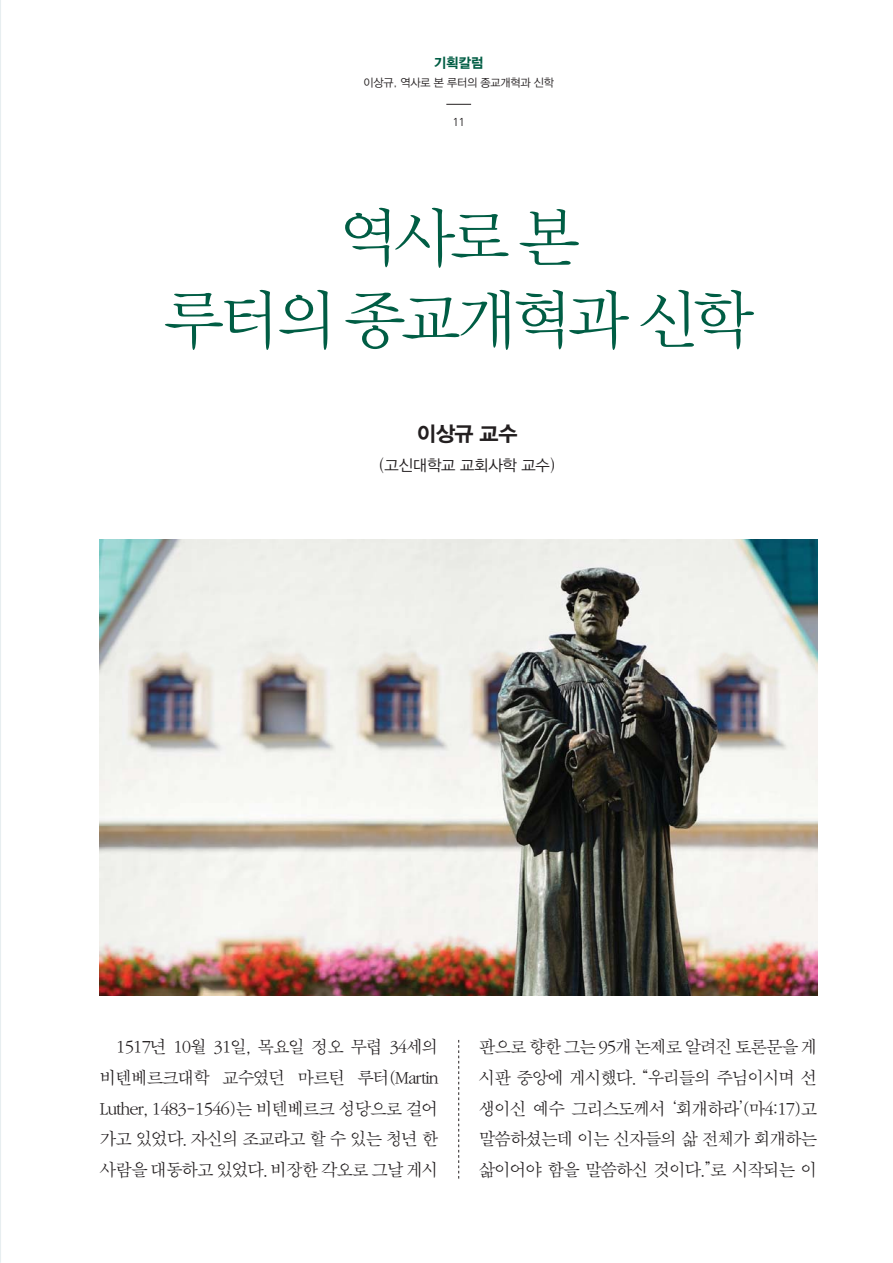
<style>
.page{position:relative;width:893px;height:1263px;background:#fff}
.page>*{position:absolute;margin:0;border:0;box-sizing:border-box;transform-origin:0 0}
.t1{font:64.65px/82.1px "Yoon Myungjo L KS Cms UHC H";letter-spacing:-.075em;color:#005d44;text-align:center}
.t2{font:21px "Yoon Gothic B KS Cms UHC H";color:#231f20}
.t3{font:17.4px/30.8px "SM3 S Pmu 02 KS Cms UHC H";letter-spacing:-.1em;color:#231f20;text-align:justify}
.t4{font:15.75px "Yoon Gothic L KS Cms UHC H";letter-spacing:-.01em;color:#231f20}
.t5{font:13.95px "Yoon Gothic B KS Cms UHC H";color:#005d44}
.t6{font:11.4px "Yoon Gothic L KS Cms UHC H";letter-spacing:-.01em;color:#231f20}
.t7{font:11.4px "DIN";color:#231f20}
</style>
<div class="page">
<img style="left:100px;top:540px;width:718px;height:455px">
<svg style="left:446px;top:104px;width:25px;height:1px"></svg>
<svg style="left:458px;top:1040px;width:1px;height:139px"></svg>
<p class="t5" style="left:434px;top:56px;width:51px">기획칼럼</p>
<p class="t6" style="left:363px;top:77px;width:192px">이상규, 역사로 본 루터의 종교개혁과 신학</p>
<p class="t7" style="left:453px;top:114px;width:13px">11</p>
<h1 class="t1" style="left:164px;top:200px;width:592px">역사로 본<br>루터의 종교개혁과 신학</h1>
<p class="t2" style="left:417px;top:424px;width:102px">이상규 교수</p>
<p class="t4" style="left:379px;top:458px;width:178px">(고신대학교 교회사학 교수)</p>
<p class="t3" style="left:100px;top:1033px;width:341px;text-indent:16px">1517년 10월 31일, 목요일 정오 무렵 34세의 비텐베르크대학 교수였던 마르틴 루터(Martin Luther, 1483-1546)는 비텐베르크 성당으로 걸어 가고 있었다. 자신의 조교라고 할 수 있는 청년 한 사람을 대동하고 있었다. 비장한 각오로 그날 게시</p>
<p class="t3" style="left:478px;top:1033px;width:341px">판으로 향한 그는 95개 논제로 알려진 토론문을 게 시판 중앙에 게시했다. “우리들의 주님이시며 선 생이신 예수 그리스도께서 ‘회개하라’(마4:17)고 말씀하셨는데 이는 신자들의 삶 전체가 회개하는 삶이어야 함을 말씀하신 것이다.”로 시작되는 이</p>
</div>
